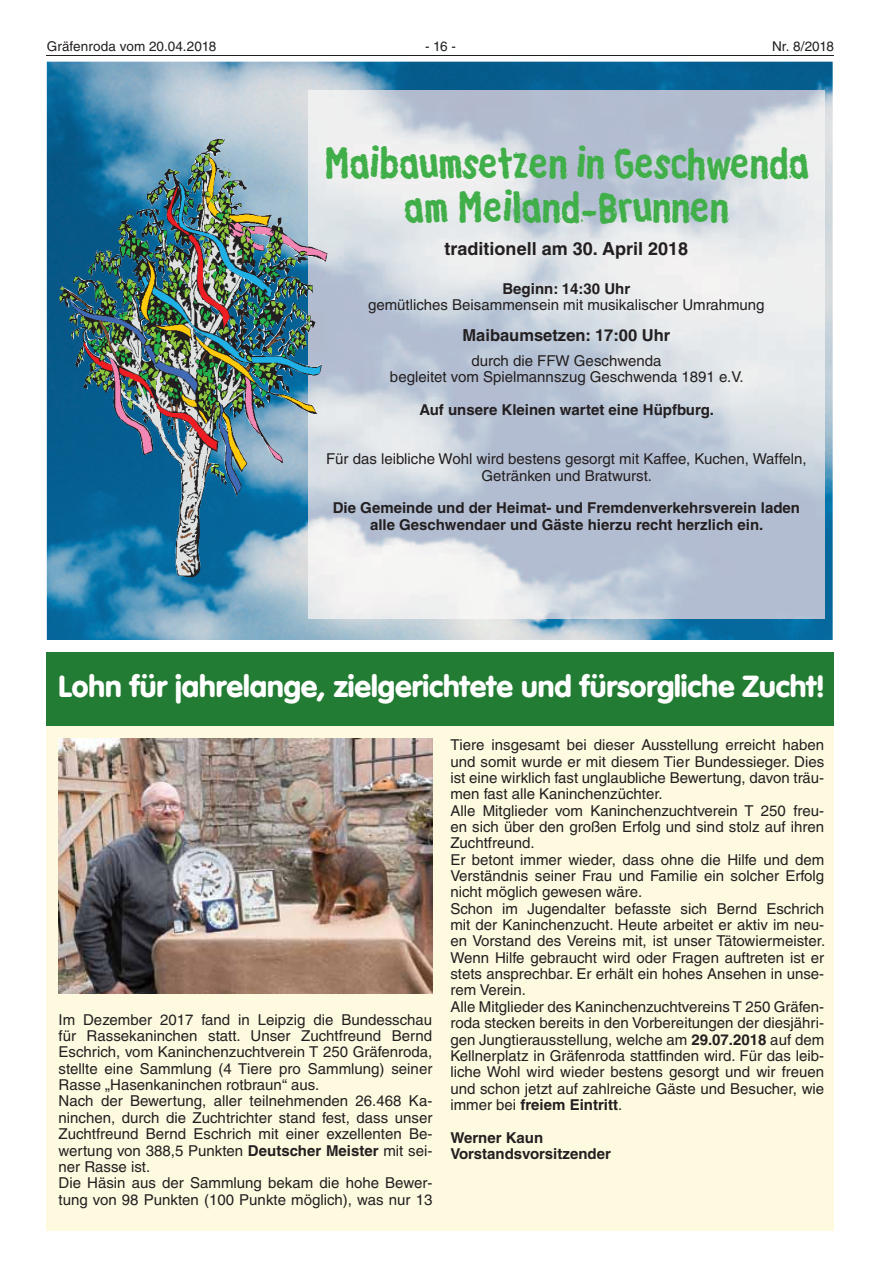
<style>
.page{position:relative;width:881px;height:1263px;background:#fff}
.page>*{position:absolute;margin:0;border:0;box-sizing:border-box;transform-origin:0 0}
.t1{font:40.5px/44.1px "Linotype Russisch Brot Eat";color:#40ae49;text-align:center}
.t2{font:900 30px "VAG Rounded LT";color:#fff}
.t3{font:700 18px "Helvetica LT";color:#231f20}
.t4{font:700 16.5px "Helvetica LT";color:#231f20}
.t5{font:15px/16.4px "Helvetica LT";color:#231f20}
.t6{font:700 15px/16.4px "Helvetica LT";color:#231f20}
.t7{font:13.5px "Helvetica LT";letter-spacing:.005em;color:#231f20}
.s1{font-weight:700}
</style>
<div class="page">
<hr style="left:47px;top:55px;width:786px;height:1px;background:#231f20">
<div style="left:47px;top:653px;width:786px;height:578px;background:#fefae0"></div>
<div style="left:47px;top:653px;width:786px;height:73px;background:#237c33"></div>
<img style="left:58px;top:738px;width:374px;height:256px">
<img style="left:47px;top:62px;width:785px;height:578px">
<img style="left:308px;top:90px;width:515px;height:529px">
<img style="left:146px;top:139px;width:71px;height:92px">
<p class="t7" style="left:47px;top:38px;width:171px">Gräfenroda vom 20.04.2018</p>
<p class="t7" style="left:425px;top:38px;width:32px">- 16 -</p>
<p class="t7" style="left:771px;top:38px;width:63px">Nr. 8/2018</p>
<h1 class="t1" style="left:323px;top:141px;width:486px">Maibaumsetzen in Geschwenda am Meiland-Brunnen</h1>
<p class="t3" style="left:444px;top:237px;width:245px">traditionell am 30. April 2018</p>
<p class="t6" style="left:502px;top:280px;width:129px">Beginn: 14:30 Uhr</p>
<p class="t5" style="left:368px;top:297px;width:398px">gemütliches Beisammensein mit musikalischer Umrahmung</p>
<p class="t4" style="left:462px;top:325px;width:209px">Maibaumsetzen: 17:00 Uhr</p>
<p class="t5" style="left:390px;top:353px;width:355px;text-align:center">durch die FFW Geschwenda<br>begleitet vom Spielmannszug Geschwenda 1891 e.V.</p>
<p class="t6" style="left:419px;top:401px;width:296px">Auf unsere Kleinen wartet eine Hüpfburg.</p>
<p class="t5" style="left:326px;top:451px;width:482px;text-align:center">Für das leibliche Wohl wird bestens gesorgt mit Kaffee, Kuchen, Waffeln,<br>Getränken und Bratwurst.</p>
<p class="t6" style="left:332px;top:499px;width:468px;text-align:center">Die Gemeinde und der Heimat- und Fremdenverkehrsverein laden alle Geschwendaer und Gäste hierzu recht herzlich ein.</p>
<h2 class="t2" style="left:58px;top:668px;width:766px">Lohn für jahrelange, zielgerichtete und fürsorgliche Zucht!</h2>
<p class="t5" style="left:58px;top:1011px;width:375px">Im Dezember 2017 fand in Leipzig die Bundesschau für Rassekaninchen statt. Unser Zuchtfreund Bernd Eschrich, vom Kaninchenzuchtverein T 250 Gräfenroda, stellte eine Sammlung (4 Tiere pro Sammlung) seiner Rasse „Hasenkaninchen rotbraun“ aus.<br>Nach der Bewertung, aller teilnehmenden 26.468 Ka&shy;ninchen, durch die Zuchtrichter stand fest, dass unser Zuchtfreund Bernd Eschrich mit einer exzellenten Be&shy;wertung von 388,5 Punkten <span class="s1">Deutscher Meister</span> mit sei&shy;ner Rasse ist.<br>Die Häsin aus der Sammlung bekam die hohe Bewer&shy;tung von 98 Punkten (100 Punkte möglich), was nur 13</p>
<p class="t5" style="left:450px;top:737px;width:376px">Tiere insgesamt bei dieser Ausstellung erreicht haben und somit wurde er mit diesem Tier Bundessieger. Dies ist eine wirklich fast unglaubliche Bewertung, davon träu&shy;men fast alle Kaninchenzüchter.<br>Alle Mitglieder vom Kaninchenzuchtverein T 250 freu&shy;en sich über den großen Erfolg und sind stolz auf ihren Zuchtfreund.<br>Er betont immer wieder, dass ohne die Hilfe und dem Verständnis seiner Frau und Familie ein solcher Erfolg nicht möglich gewesen wäre.<br>Schon im Jugendalter befasste sich Bernd Eschrich mit der Kaninchenzucht. Heute arbeitet er aktiv im neu&shy;en Vorstand des Vereins mit, ist unser Tätowiermeister.<br>Wenn Hilfe gebraucht wird oder Fragen auftreten ist er stets ansprechbar. Er erhält ein hohes Ansehen in unse&shy;rem Verein.<br>Alle Mitglieder des Kaninchenzuchtvereins T 250 Gräfen&shy;roda stecken bereits in den Vorbereitungen der diesjähri&shy;gen Jungtierausstellung, welche am <span class="s1">29.07.2018</span> auf dem Kellnerplatz in Gräfenroda stattfinden wird. Für das leib&shy;liche Wohl wird wieder bestens gesorgt und wir freuen und schon jetzt auf zahlreiche Gäste und Besucher, wie immer bei <span class="s1">freiem Eintritt</span>.</p>
<p class="t6" style="left:450px;top:1129px;width:162px">Werner Kaun<br>Vorstandsvorsitzender</p>
</div>
